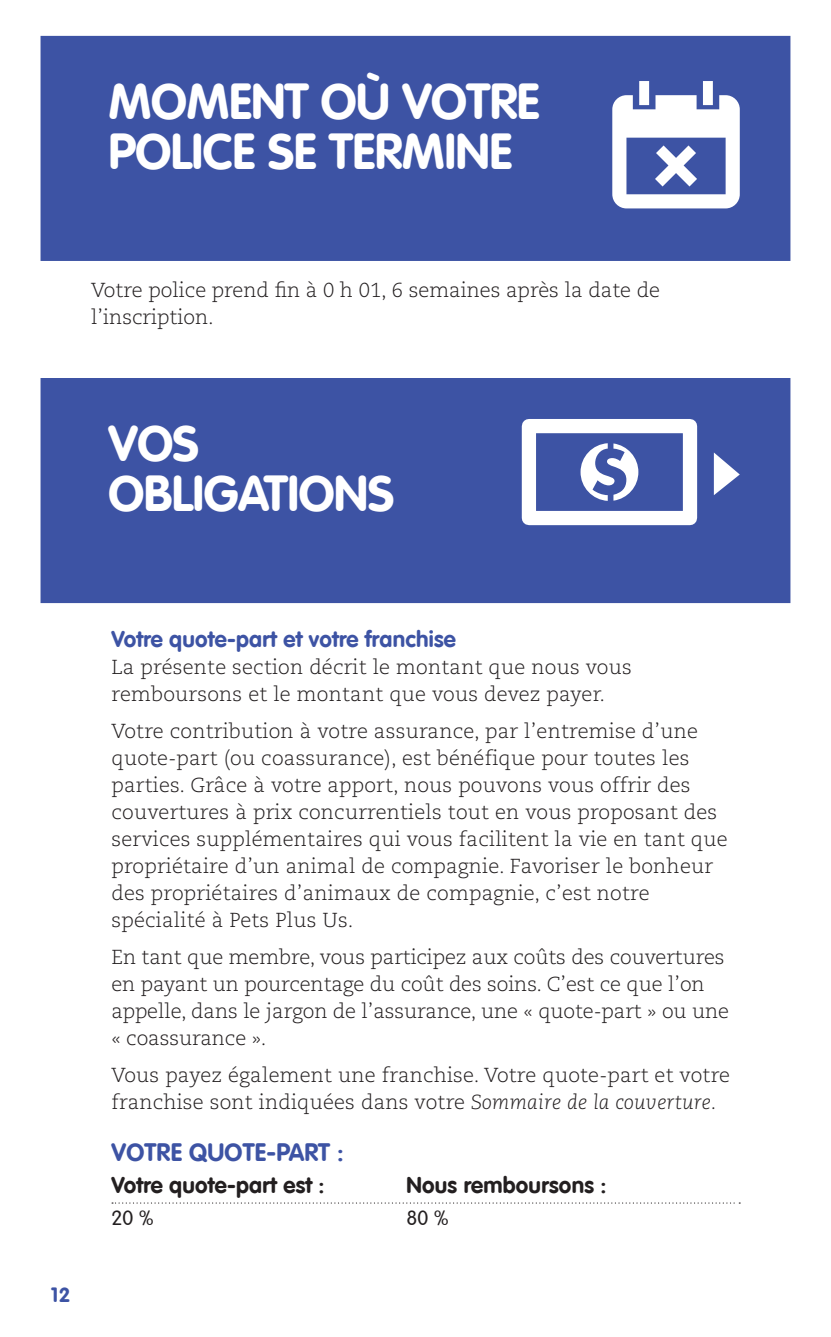
<style>
.page{position:relative;width:831px;height:1337px;background:#fff}
.page>*{position:absolute;margin:0;border:0;box-sizing:border-box;transform-origin:0 0}
.t1{font:700 49.5px/49.5px "VAG Rounded LT Com";letter-spacing:-.01em;color:#fff}
.t2{font:700 24.75px "VAG Rounded LT Com";letter-spacing:.01em;color:#3d53a4}
.t3{font:700 22.5px "VAG Rounded LT Com";letter-spacing:.01em;color:#231f20}
.t4{font:700 22.5px "VAG Rounded LT Com";letter-spacing:.01em;color:#3d53a4}
.t5{font:300 20.25px/27px "Caecilia LT Std";letter-spacing:.01em;color:#231f20}
.t6{font:300 20.25px "VAG Rounded LT Com";color:#231f20}
.t7{font:700 20.25px "VAG Rounded LT Com";color:#3d53a4}
.s1{font-style:italic}
</style>
<div class="page">
<div style="left:40px;top:36px;width:750px;height:225px;background:#3d53a4"></div>
<div style="left:40px;top:378px;width:750px;height:225px;background:#3d53a4"></div>
<svg style="left:112px;top:1202px;width:628px;height:1px"></svg>
<svg style="left:713px;top:452px;width:26px;height:43px"></svg>
<div style="left:521px;top:419px;width:176px;height:106px;border:14px solid #fff"></div>
<svg style="left:580px;top:443px;width:58px;height:58px"></svg>
<svg style="left:612px;top:81px;width:127px;height:127px"></svg>
<h1 class="t1" style="left:108px;top:78px;width:432px">MOMENT OÙ VOTRE<br>POLICE SE TERMINE</h1>
<p class="t5" style="left:91px;top:277px;width:570px">Votre police prend fin à 0 h 01, 6 semaines après la date de l’inscription.</p>
<h1 class="t1" style="left:108px;top:420px;width:287px">VOS<br>OBLIGATIONS</h1>
<p class="t7" style="left:51px;top:1282px;width:21px">12</p>
<p class="t4" style="left:111px;top:625px;width:346px">Votre quote-part et votre franchise</p>
<p class="t5" style="left:111px;top:654px;width:521px">La présente section décrit le montant que nous vous remboursons et le montant que vous devez payer.</p>
<p class="t5" style="left:111px;top:718px;width:617px">Votre contribution à votre assurance, par l’entremise d’une quote-part (ou coassurance), est bénéfique pour toutes les parties. Grâce à votre apport, nous pouvons vous offrir des couvertures à prix concurrentiels tout en vous proposant des services supplémentaires qui vous facilitent la vie en tant que propriétaire d’un animal de compagnie. Favoriser le bonheur des propriétaires d’animaux de compagnie, c’est notre spécialité à Pets Plus Us.</p>
<p class="t5" style="left:111px;top:944px;width:619px">En tant que membre, vous participez aux coûts des couvertures en payant un pourcentage du coût des soins. C’est ce que l’on appelle, dans le jargon de l’assurance, une « quote-part » ou une « coassurance ».</p>
<p class="t5" style="left:111px;top:1062px;width:620px">Vous payez également une franchise. Votre quote-part et votre franchise sont indiquées dans votre <span class="s1">Sommaire de la couverture.</span></p>
<p class="t2" style="left:111px;top:1137px;width:234px">VOTRE QUOTE-PART :</p>
<p class="t3" style="left:111px;top:1170px;width:215px">Votre quote-part est :</p>
<p class="t3" style="left:406px;top:1170px;width:201px">Nous remboursons :</p>
<p class="t6" style="left:111px;top:1205px;width:44px">20 %</p>
<p class="t6" style="left:406px;top:1205px;width:44px">80 %</p>
</div>
